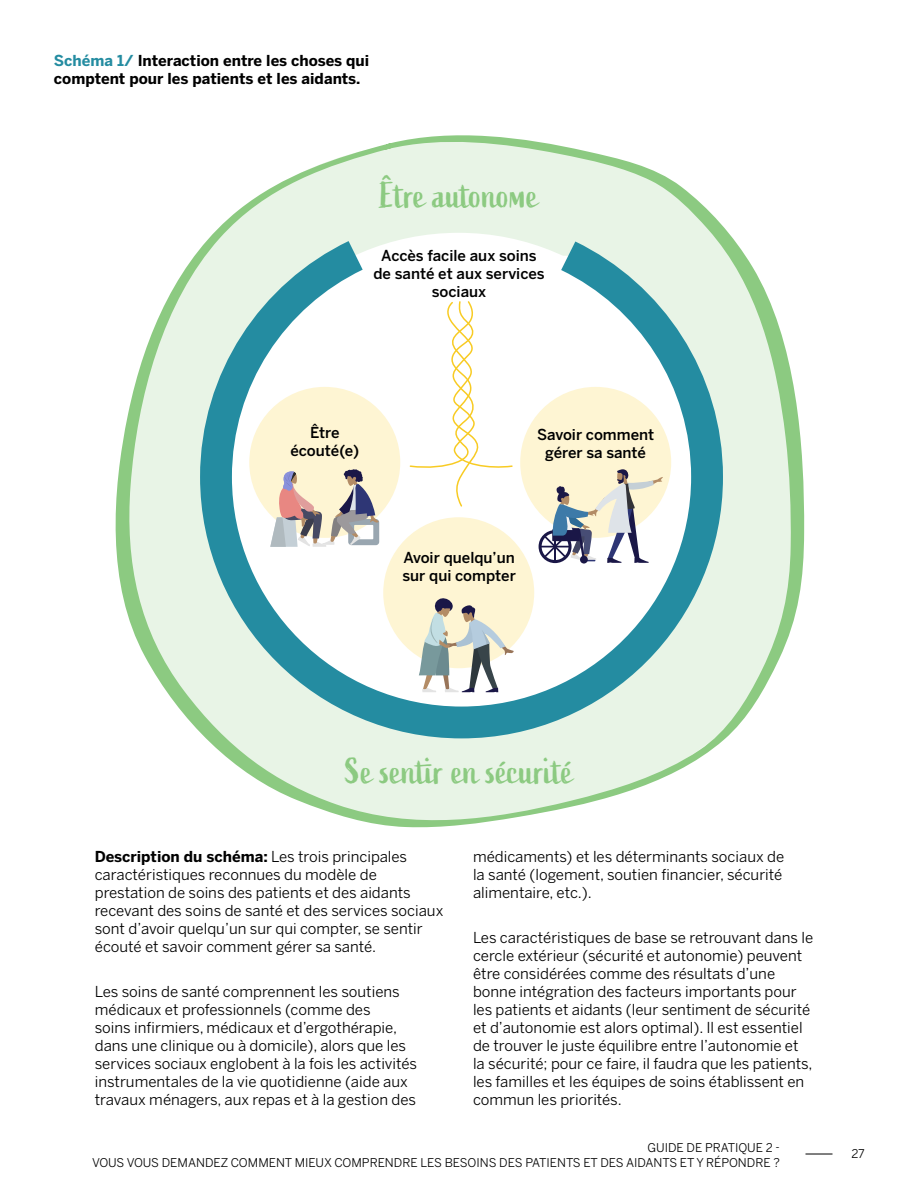
<style>
.page{position:relative;width:918px;height:1188px;background:#fff}
.page>*{position:absolute;margin:0;border:0;box-sizing:border-box;transform-origin:0 0}
.t1{font:36px "Active";color:#8cca81}
.t2{font:15px/18px "Benton Sans";color:#000}
.t3{font:500 15px/18px "Benton Sans";color:#000;text-align:center}
.t4{font:700 15px/18px "Benton Sans";color:#000}
.t5{font:12px/14.4px "Benton Sans";color:#000;text-align:right}
.s1{color:#248ca1}
.s2{font-weight:700}
</style>
<div class="page">
<svg style="left:115px;top:135px;width:690px;height:693px"></svg>
<svg style="left:184px;top:213px;width:555px;height:541px"></svg>
<div style="left:249px;top:387px;width:151px;height:151px;background:#fef5d3;border-radius:50%"></div>
<div style="left:520px;top:387px;width:151px;height:151px;background:#fef5d3;border-radius:50%"></div>
<div style="left:383px;top:517px;width:151px;height:151px;background:#fef5d3;border-radius:50%"></div>
<svg style="left:409px;top:300px;width:105px;height:208px"></svg>
<svg style="left:270px;top:469px;width:109px;height:78px"></svg>
<svg style="left:539px;top:469px;width:124px;height:94px"></svg>
<svg style="left:419px;top:598px;width:95px;height:94px"></svg>
<svg style="left:806px;top:1154px;width:26px;height:1px"></svg>
<p class="t4" style="left:54px;top:52px;width:317px"><span class="s1">Schéma 1/</span> Interaction entre les choses qui comptent pour les patients et les aidants.</p>
<h1 class="t1" style="left:380px;top:175px;width:160px">Être autonome</h1>
<p class="t3" style="left:373px;top:246px;width:173px">Accès facile aux soins de santé et aux services sociaux</p>
<p class="t3" style="left:290px;top:423px;width:70px">Être écouté(e)</p>
<p class="t3" style="left:537px;top:426px;width:119px">Savoir comment gérer sa santé</p>
<p class="t3" style="left:402px;top:549px;width:115px;text-align:left">Avoir quelqu’un sur qui compter</p>
<h1 class="t1" style="left:345px;top:751px;width:229px">Se sentir en sécurité</h1>
<p class="t2" style="left:95px;top:848px;width:350px"><span class="s2">Description du schéma:</span> Les trois principales caractéristiques reconnues du modèle de prestation de soins des patients et des aidants recevant des soins de santé et des services sociaux sont d’avoir quelqu’un sur qui compter, se sentir écouté et savoir comment gérer sa santé.</p>
<p class="t2" style="left:95px;top:983px;width:324px">Les soins de santé comprennent les soutiens médicaux et professionnels (comme des<br>soins infirmiers, médicaux et d’ergothérapie, dans une clinique ou à domicile), alors que les services sociaux englobent à la fois les activités instrumentales de la vie quotidienne (aide aux travaux ménagers, aux repas et à la gestion des</p>
<p class="t2" style="left:473px;top:848px;width:313px">médicaments) et les déterminants sociaux de la santé (logement, soutien financier, sécurité alimentaire, etc.).</p>
<p class="t2" style="left:473px;top:929px;width:342px">Les caractéristiques de base se retrouvant dans le cercle extérieur (sécurité et autonomie) peuvent être considérées comme des résultats d’une bonne intégration des facteurs importants pour les patients et aidants (leur sentiment de sécurité et d’autonomie est alors optimal). Il est essentiel de trouver le juste équilibre entre l’autonomie et la sécurité; pour ce faire, il faudra que les patients, les familles et les équipes de soins établissent en commun les priorités.</p>
<p class="t5" style="left:92px;top:1141px;width:689px">GUIDE DE PRATIQUE 2 -<br>VOUS VOUS DEMANDEZ COMMENT MIEUX COMPRENDRE LES BESOINS DES PATIENTS ET DES AIDANTS ET Y RÉPONDRE ?</p>
<p class="t5" style="left:851px;top:1147px;width:15px">27</p>
</div>
